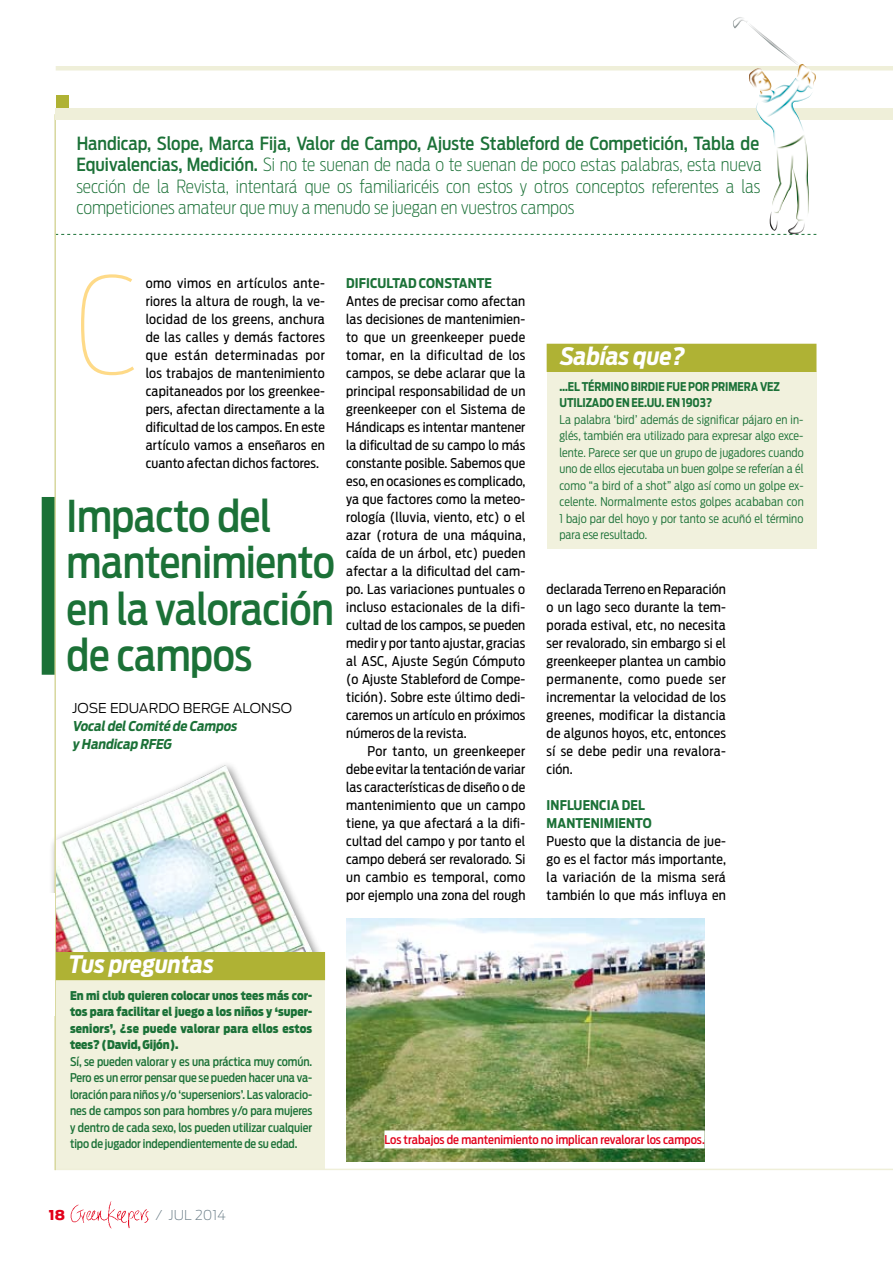
<style>
.page{position:relative;width:893px;height:1263px;background:#fff}
.page>*{position:absolute;margin:0;border:0;box-sizing:border-box;transform-origin:0 0}
.t1{font:100 133.5px "Antenna Cond";color:#feda88}
.t2{font:500 43.5px/46.5px "Antenna Cond";letter-spacing:-.005em;color:#1b7137}
.t3{font:italic 700 24px "Antenna Cond";color:#fff}
.t4{font:200 18px/21.6px "Antenna Cond";color:#1b7137}
.t5{font:italic 700 13.5px/18px "Antenna Cond";letter-spacing:-.02em;color:#1b7137}
.t6{font:300 13.5px "Antenna";color:#000}
.t7{font:200 13.5px "Antenna";color:#697c86}
.t8{font:900 13.5px "Antenna";color:#e2001a}
.t9{font:13.35px/18px "Antenna Cond";letter-spacing:.015em;color:#000;text-align:justify}
.t10{font:700 13.35px "Antenna Cond";letter-spacing:.005em;color:#1b7137}
.t11{font:300 12px/16.5px "Antenna Cond";letter-spacing:.005em;color:#1b7137;text-align:justify}
.t12{font:500 12px/16.5px "Antenna Cond";letter-spacing:-.005em;color:#1b7137;text-align:justify}
.t13{font:900 12px/16.5px "Antenna Cond";letter-spacing:.01em;color:#1b7137;text-align:justify}
.t14{font:700 12px/16.5px "Antenna Cond";letter-spacing:-.005em;color:#1b7137;scale:.95 1}
.t15{font:500 12px "Antenna Cond";color:#e2001a}
.s1{font-weight:500}
</style>
<div class="page">
<img style="left:70px;top:1201px;width:79px;height:28px">
<div style="left:55px;top:960px;width:270px;height:209px;background:#f1f1dd"></div>
<svg style="left:56px;top:234px;width:760px;height:1px"></svg>
<hr style="left:55px;top:1169px;width:838px;height:1px;background:#efefd9">
<div style="left:547px;top:372px;width:269px;height:177px;background:#f1f1dd"></div>
<div style="left:547px;top:344px;width:269px;height:27px;background:#afb234"></div>
<div style="left:547px;top:344px;width:269px;height:28px;border:1px solid #afb234"></div>
<div style="left:42px;top:497px;width:13px;height:178px;background:#1b7137"></div>
<div style="left:49px;top:759px;width:337px;height:251px;background:#000;opacity:.5"></div>
<img style="left:56px;top:765px;width:259px;height:187px">
<div style="left:56px;top:952px;width:269px;height:28px;background:#afb234"></div>
<hr style="left:54px;top:114px;width:2px;height:1056px;background:#d7d79d">
<div style="left:23px;top:894px;width:31px;height:122px;background:#fff"></div>
<div style="left:56px;top:108px;width:837px;height:11px;background:#efefd9"></div>
<div style="left:56px;top:66px;width:837px;height:5px;background:#efefd9"></div>
<div style="left:56px;top:95px;width:12px;height:13px;background:#afb234"></div>
<img style="left:732px;top:17px;width:85px;height:217px">
<img style="left:346px;top:918px;width:359px;height:244px">
<div style="left:384px;top:1130px;width:321px;height:18px;background:#fff"></div>
<p class="t4" style="left:76px;top:132px;width:687px"><span class="s1">Handicap, Slope, Marca Fija, Valor de Campo, Ajuste Stableford de Competición, Tabla de Equivalencias, Medición.</span> Si no te suenan de nada o te suenan de poco estas palabras, esta nueva sección de la Revista, intentará que os familiaricéis con estos y otros conceptos referentes a las competiciones amateur que muy a menudo se juegan en vuestros campos</p>
<h1 class="t1" style="left:76px;top:246px;width:62px">C</h1>
<p class="t9" style="left:146px;top:274px;width:181px">omo vimos en artículos ante&shy;riores la altura de rough, la ve&shy;locidad de los greens, anchura de las calles y demás factores que están determinadas por los trabajos de mantenimiento capitaneados por los greenkee&shy;pers, afectan directamente a la dificultad de los campos. En este artículo vamos a enseñaros en cuanto afectan dichos factores.</p>
<p class="t10" style="left:346px;top:275px;width:56px">DIFICULTAD</p>
<p class="t10" style="left:419px;top:275px;width:10px">CON</p>
<p class="t10" style="left:444px;top:275px;width:17px">STANTE</p>
<p class="t9" style="left:346px;top:292px;width:181px">Antes de precisar como afectan las decisiones de mantenimien&shy;to que un greenkeeper puede tomar, en la dificultad de los campos, se debe aclarar que la principal responsabilidad de un greenkeeper con el Sistema de Hándicaps es intentar mantener la dificultad de su campo lo más constante posible. Sabemos que eso, en ocasiones es complicado, ya que factores como la meteo&shy;rología (lluvia, viento, etc) o el azar (rotura de una máquina, caída de un árbol, etc) pueden afectar a la dificultad del cam&shy;po. Las variaciones puntuales o incluso estacionales de la difi&shy;cultad de los campos, se pueden medir y por tanto ajustar, gracias al ASC, Ajuste Según Cómputo (o Ajuste Stableford de Compe&shy;tición). Sobre este último dedi&shy;caremos un artículo en próximos números de la revista.</p>
<p class="t9" style="left:346px;top:742px;width:181px;text-indent:21px">Por tanto, un greenkeeper debe evitar la tentación de variar las características de diseño o de mantenimiento que un campo tiene, ya que afectará a la difi&shy;cultad del campo y por tanto el campo deberá ser revalorado. Si un cambio es temporal, como por ejemplo una zona del rough</p>
<h2 class="t2" style="left:67px;top:493px;width:270px">Impacto del mantenimiento en la valoración de campos</h2>
<p class="t6" style="left:72px;top:700px;width:16px">JOSE</p>
<p class="t6" style="left:110px;top:700px;width:20px">EDUARDO</p>
<p class="t6" style="left:183px;top:700px;width:20px">BERGE</p>
<p class="t6" style="left:233px;top:700px;width:21px">ALONSO</p>
<p class="t5" style="left:72px;top:717px;width:169px">VocaldelComité de Campos y Handicap RFEG</p>
<h3 class="t3" style="left:69px;top:950px;width:147px">Tus preguntas</h3>
<h3 class="t3" style="left:560px;top:342px;width:126px">Sabías que?</h3>
<p class="t14" style="left:559px;top:378px;width:234px">…EL TÉRMINO BIRDIE FUE POR PRIMERA VEZ<br>UTILIZADO EN EE.UU. EN 1903?</p>
<p class="t11" style="left:559px;top:411px;width:246px">La palabra ‘bird’ además de significar pájaro en in&shy;glés, también era utilizado para expresar algo exce&shy;lente. Parece ser que un grupo de jugadores cuando uno de ellos ejecutaba un buen golpe se referían a él como “a bird of a shot” algo así como un golpe ex&shy;celente. Normalmente estos golpes acababan con 1 bajo par del hoyo y por tanto se acuñó el término para ese resultado.</p>
<p class="t9" style="left:547px;top:580px;width:181px">declarada Terreno en Reparación o un lago seco durante la tem&shy;porada estival, etc, no necesita ser revalorado, sin embargo si el greenkeeper plantea un cambio permanente, como puede ser incrementar la velocidad de los greenes, modificar la distancia de algunos hoyos, etc, entonces sí se debe pedir una revalora&shy;ción.</p>
<p class="t10" style="left:547px;top:797px;width:36px">INFLUENCIA</p>
<p class="t10" style="left:622px;top:797px;width:25px">DE L</p>
<p class="t10" style="left:547px;top:815px;width:20px">MANTENI</p>
<p class="t10" style="left:604px;top:815px;width:20px">MIENTO</p>
<p class="t9" style="left:547px;top:832px;width:181px">Puesto que la distancia de jue&shy;go es el factor más importante, la variación de la misma será también lo que más influya en</p>
<p class="t13" style="left:70px;top:987px;width:244px">En mi club quieren colocar unos tees más cor&shy;tos para facilitar el juego a los niños y ‘super&shy;seniors’, ¿se puede valorar para ellos estos tees? (David, Gijón).</p>
<p class="t12" style="left:70px;top:1053px;width:244px">Sí, se pueden valorar y es una práctica muy común.<br>Pero es un error pensar que se pueden hacer una va&shy;loración para niños y/o ‘superseniors’. Las valoracio&shy;nes de campos son para hombres y/o para mujeres y dentro de cada sexo, los pueden utilizar cualquier tipo de jugador independientemente de su edad.</p>
<p class="t8" style="left:49px;top:1207px;width:18px">18</p>
<p class="t7" style="left:156px;top:1207px;width:72px">/ JUL 2014</p>
<p class="t15" style="left:384px;top:1132px;width:322px">Los trabajos de mantenimiento no implican revalorar los campos.</p>
</div>
